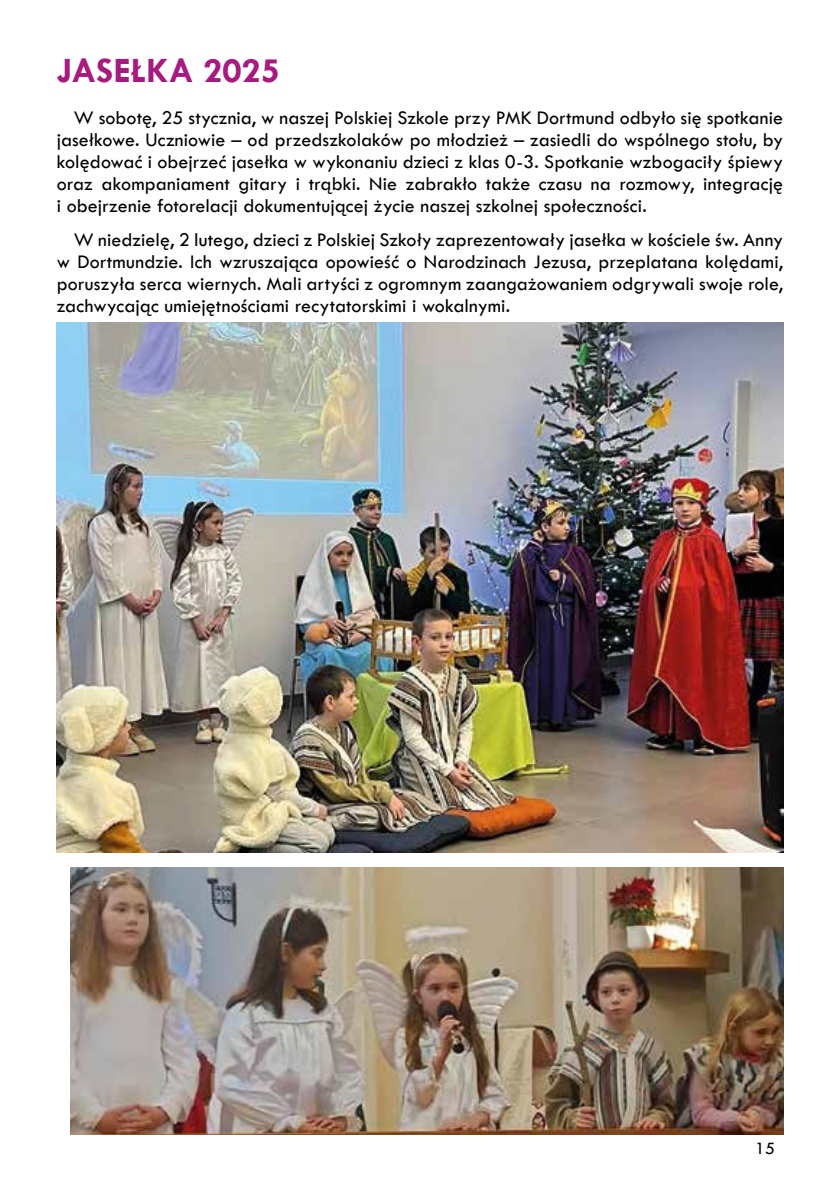
<style>
.page{position:relative;width:840px;height:1191px;background:#fff}
.page>*{position:absolute;margin:0;border:0;box-sizing:border-box;transform-origin:0 0}
.t1{font:700 36px "Tw Cen";color:#a71b80}
.t2{font:20px/22px "Tw Cen";letter-spacing:.01em;color:#000;text-align:justify}
.t3{font:18px "Tw Cen";color:#000}
</style>
<div class="page">
<img style="left:57px;top:322px;width:725px;height:530px">
<img style="left:71px;top:868px;width:711px;height:266px">
<h1 class="t1" style="left:57px;top:49px;width:224px">JASEŁKA 2025</h1>
<p class="t2" style="left:57px;top:107px;width:727px;text-indent:17px">W sobotę, 25 stycznia, w naszej Polskiej Szkole przy PMK Dortmund odbyło się spotkanie jasełkowe. Uczniowie – od przedszkolaków po młodzież – zasiedli do wspólnego stołu, by kolędować i obejrzeć jasełka w wykonaniu dzieci z klas 0-3. Spotkanie wzbogaciły śpiewy oraz akompaniament gitary i trąbki. Nie zabrakło także czasu na rozmowy, integrację i obejrzenie fotorelacji dokumentującej życie naszej szkolnej społeczności.</p>
<p class="t2" style="left:57px;top:228px;width:727px;text-indent:17px">W niedzielę, 2 lutego, dzieci z Polskiej Szkoły zaprezentowały jasełka w kościele św. Anny w Dortmundzie. Ich wzruszająca opowieść o Narodzinach Jezusa, przeplatana kolędami, poruszyła serca wiernych. Mali artyści z ogromnym zaangażowaniem odgrywali swoje role, zachwycając umiejętnościami recytatorskimi i wokalnymi.</p>
<p class="t3" style="left:754px;top:1137px;width:21px">15</p>
</div>
